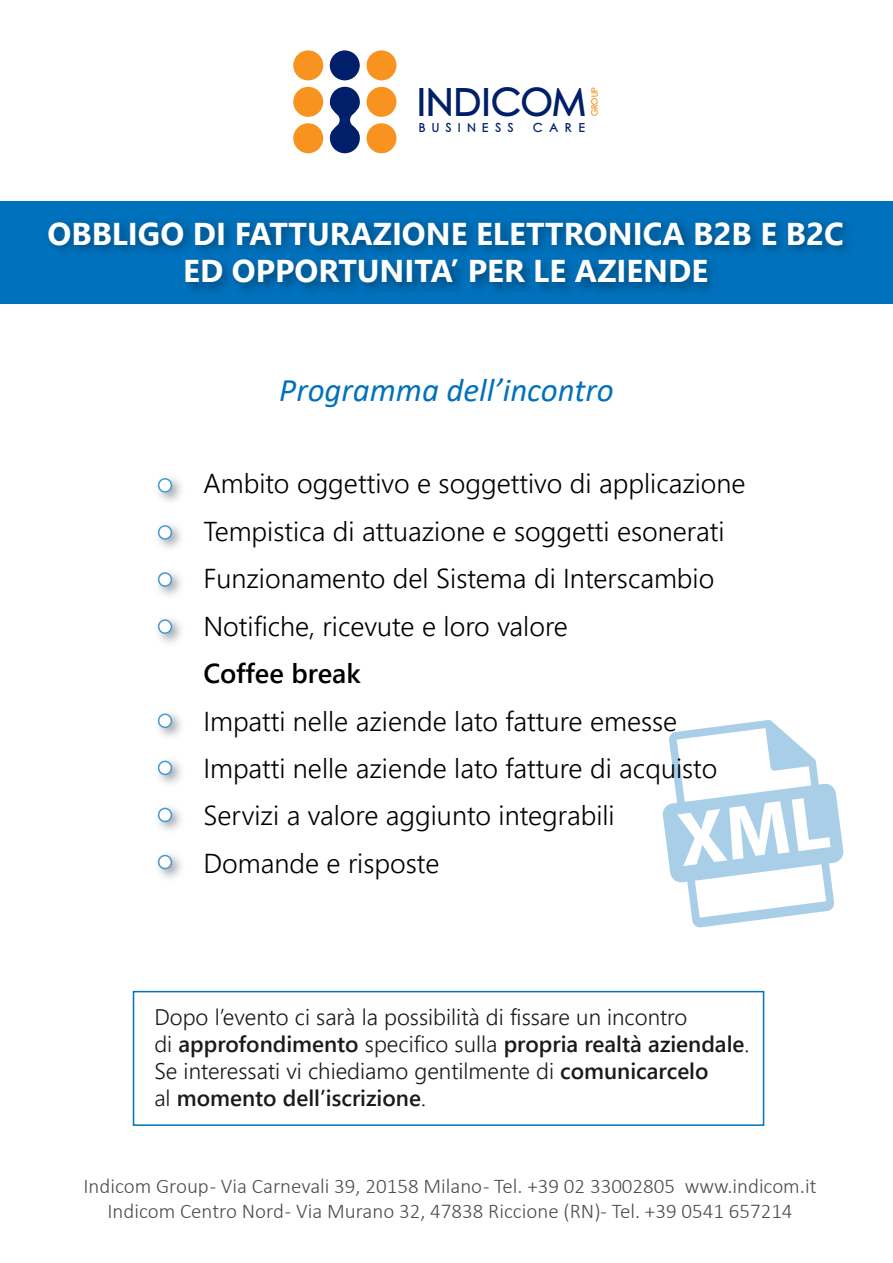
<style>
.page{position:relative;width:893px;height:1263px;background:#fff}
.page>*{position:absolute;margin:0;border:0;box-sizing:border-box;transform-origin:0 0}
.t1{font:41.4px "Chub Gothic";letter-spacing:.01em;color:#001e69}
.t2{font:italic 33px "Calibri";color:#0071bc}
.t3{font:700 31.5px/37.8px "Segoe UI";color:#fff;text-align:center}
.t4{font:300 27.3px/47.5px "Segoe UI";color:#000}
.t5{font:600 27.3px "Segoe UI";color:#000}
.t6{font:300 22.5px/27px "Segoe UI";color:#1a1a1a}
.t7{font:300 21px "Calibri";color:#4d4d4d}
.t8{font:13.2px "Chub Gothic";letter-spacing:.49em;color:#001e69}
.t9{font:9.45px "Chub Gothic";color:#f7931e}
.s1{font-weight:600}
</style>
<div class="page">
<svg style="left:663px;top:720px;width:180px;height:207px"></svg>
<div style="left:0;top:201px;width:892px;height:102px;background:#0071bc"></div>
<div style="left:366px;top:123px;width:30px;height:30px;background:#f7931e;border-radius:50%"></div>
<div style="left:293px;top:50px;width:30px;height:30px;background:#f7931e;border-radius:50%"></div>
<div style="left:293px;top:87px;width:30px;height:30px;background:#f7931e;border-radius:50%"></div>
<div style="left:293px;top:123px;width:30px;height:30px;background:#f7931e;border-radius:50%"></div>
<div style="left:330px;top:50px;width:30px;height:30px;background:#001e69;border-radius:50%"></div>
<svg style="left:330px;top:87px;width:30px;height:66px"></svg>
<div style="left:366px;top:50px;width:30px;height:30px;background:#f7931e;border-radius:50%"></div>
<div style="left:366px;top:87px;width:30px;height:30px;background:#f7931e;border-radius:50%"></div>
<img style="left:38px;top:221px;width:824px;height:83px">
<img style="left:157px;top:477px;width:24px;height:25px">
<div style="left:159px;top:479px;width:12px;height:13px;background:#fff;border-radius:50%"></div>
<div style="left:158px;top:478px;width:14px;height:15px;border:2px solid #0071bc;border-radius:50%"></div>
<img style="left:157px;top:525px;width:24px;height:23px">
<div style="left:159px;top:526px;width:12px;height:13px;background:#fff;border-radius:50%"></div>
<div style="left:158px;top:525px;width:14px;height:15px;border:2px solid #0071bc;border-radius:50%"></div>
<img style="left:157px;top:572px;width:24px;height:24px">
<div style="left:159px;top:573px;width:12px;height:13px;background:#fff;border-radius:50%"></div>
<div style="left:158px;top:572px;width:14px;height:15px;border:2px solid #0071bc;border-radius:50%"></div>
<img style="left:157px;top:618px;width:25px;height:25px">
<div style="left:159px;top:620px;width:12px;height:13px;background:#fff;border-radius:50%"></div>
<div style="left:158px;top:619px;width:14px;height:15px;border:2px solid #0071bc;border-radius:50%"></div>
<img style="left:157px;top:713px;width:24px;height:24px">
<div style="left:159px;top:714px;width:12px;height:13px;background:#fff;border-radius:50%"></div>
<div style="left:158px;top:713px;width:14px;height:15px;border:2px solid #0071bc;border-radius:50%"></div>
<img style="left:157px;top:760px;width:25px;height:24px">
<div style="left:159px;top:761px;width:12px;height:13px;background:#fff;border-radius:50%"></div>
<div style="left:158px;top:761px;width:14px;height:14px;border:2px solid #0071bc;border-radius:50%"></div>
<img style="left:157px;top:807px;width:24px;height:23px">
<div style="left:159px;top:808px;width:12px;height:13px;background:#fff;border-radius:50%"></div>
<div style="left:158px;top:808px;width:14px;height:14px;border:2px solid #0071bc;border-radius:50%"></div>
<img style="left:157px;top:854px;width:24px;height:24px">
<div style="left:159px;top:855px;width:12px;height:13px;background:#fff;border-radius:50%"></div>
<div style="left:158px;top:855px;width:14px;height:14px;border:2px solid #0071bc;border-radius:50%"></div>
<div style="left:133px;top:991px;width:631px;height:135px;border:2px solid #0071bc"></div>
<h1 class="t1" style="left:417px;top:78px;width:171px">INDICOM</h1>
<p class="t8" style="left:419px;top:120px;width:96px">BUSINESS</p>
<p class="t8" style="left:533px;top:120px;width:54px">CARE</p>
<p class="t9" style="left:589px;top:116px;width:30px;rotate:-90deg">group</p>
<p class="t3" style="left:48px;top:212px;width:798px">OBBLIGO DI FATTURAZIONE ELETTRONICA B2B E B2C<br>ED OPPORTUNITA’ PER LE AZIENDE</p>
<p class="t2" style="left:279px;top:367px;width:336px">Programma dell’incontro</p>
<p class="t4" style="left:203px;top:457px;width:544px">Ambito oggettivo e soggettivo di applicazione Tempistica di attuazione e soggetti esonerati Funzionamento del Sistema di Interscambio Notifiche, ricevute e loro valore</p>
<p class="t5" style="left:203px;top:648px;width:159px">Coffee break</p>
<p class="t4" style="left:203px;top:694px;width:515px">Impatti nelle aziende lato fatture emesse Impatti nelle aziende lato fatture di acquisto Servizi a valore aggiunto integrabili Domande e risposte</p>
<p class="t6" style="left:154px;top:1001px;width:597px">Dopo l’evento ci sarà la possibilità di fissare un incontro<br>di <span class="s1">approfondimento</span> specifico sulla <span class="s1">propria realtà aziendale</span>.<br>Se interessati vi chiediamo gentilmente di <span class="s1">comunicarcelo<br></span>al <span class="s1">momento dell’iscrizione</span>.</p>
<p class="t7" style="left:83px;top:1173px;width:735px">Indicom Group - Via Carnevali 39, 20158 Milano - Tel. +39 02 33002805 www.indicom.it</p>
<p class="t7" style="left:107px;top:1198px;width:687px">Indicom Centro Nord - Via Murano 32, 47838 Riccione (RN)- Tel. +39 0541 657214</p>
</div>
